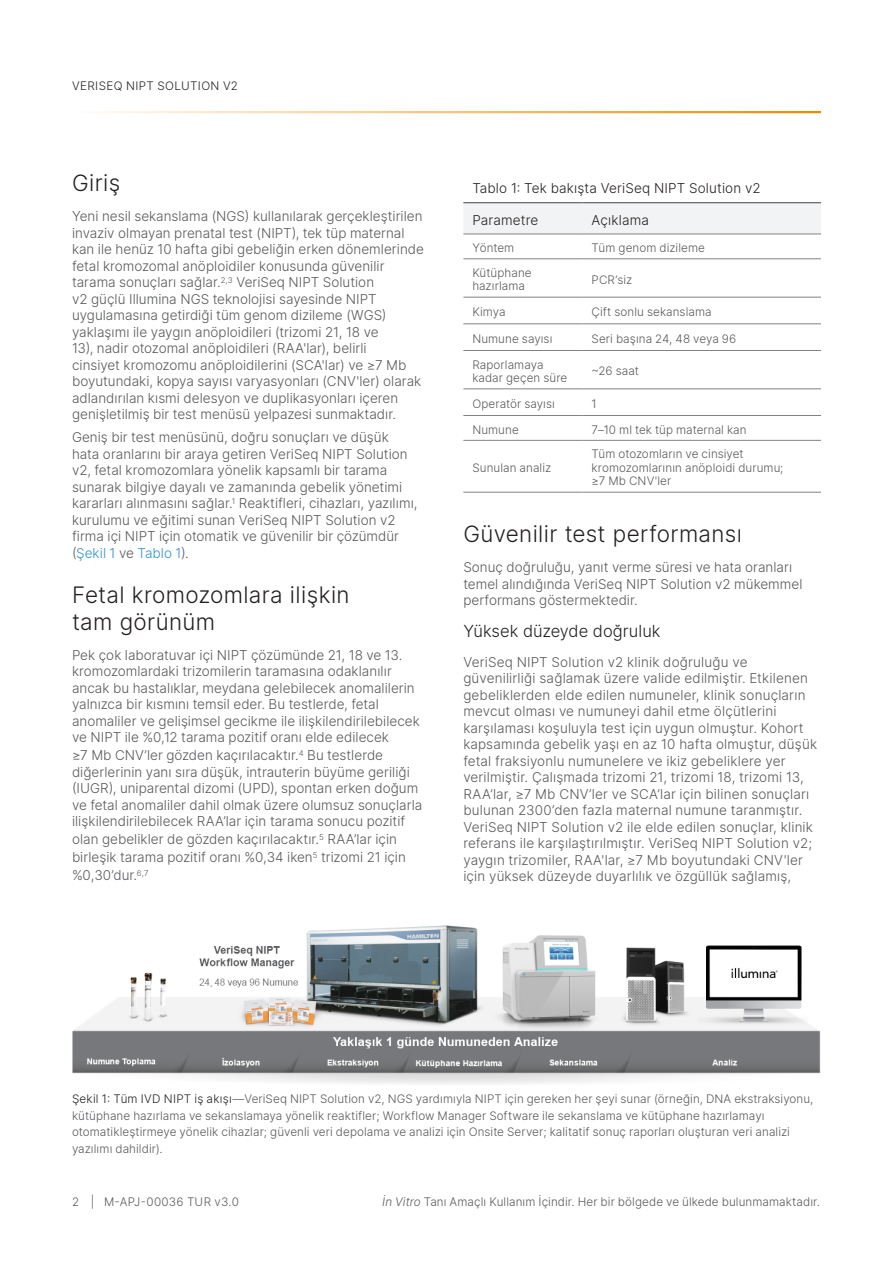
<style>
.page{position:relative;width:893px;height:1263px;background:#fff}
.page>*{position:absolute;margin:0;border:0;box-sizing:border-box;transform-origin:0 0}
.A-Head{font:300 22.5px/27px "Inter";letter-spacing:.015em;color:#231f20}
.B-Head{font:300 16.5px "Inter";color:#231f20}
.Body_Copy{font:300 13.5px/16.5px "Inter";color:#57585a}
.B-Head-2{font:300 13.5px/16.5px "Inter";letter-spacing:.01em;color:#57585a}
.Header_Row_A_Left_Align{font:300 13.5px "Inter";letter-spacing:.01em;color:#231f20}
.zz_For_Research_Only{font:300 11.7px/16.5px "Inter";letter-spacing:.01em;color:#57585a}
.Body_Row_Left_Align{font:300 11.7px/13.5px "Inter";letter-spacing:.01em;color:#57585a}
.zz_Master_Header{font:300 11.7px "Inter";letter-spacing:.035em;color:#231f20}
.s1{color:#3191cf}
.s2{color:#231f20}
.s3{font-style:italic}
</style>
<div class="page">
<hr style="left:72px;top:111px;width:749px;height:2px;background:#ed8b00">
<div style="left:463px;top:203px;width:358px;height:31px;background:#f2f3f4"></div>
<hr style="left:463px;top:258px;width:120px;height:1px;background:#808285">
<hr style="left:583px;top:258px;width:238px;height:1px;background:#808285">
<hr style="left:463px;top:297px;width:120px;height:1px;background:#808285">
<hr style="left:583px;top:297px;width:238px;height:1px;background:#808285">
<hr style="left:463px;top:323px;width:120px;height:1px;background:#808285">
<hr style="left:583px;top:323px;width:238px;height:1px;background:#808285">
<hr style="left:463px;top:350px;width:120px;height:1px;background:#808285">
<hr style="left:583px;top:350px;width:238px;height:1px;background:#808285">
<hr style="left:463px;top:388px;width:120px;height:1px;background:#808285">
<hr style="left:583px;top:388px;width:238px;height:1px;background:#808285">
<hr style="left:463px;top:415px;width:120px;height:1px;background:#808285">
<hr style="left:583px;top:415px;width:238px;height:1px;background:#808285">
<hr style="left:463px;top:440px;width:120px;height:1px;background:#808285">
<hr style="left:583px;top:440px;width:238px;height:1px;background:#808285">
<hr style="left:463px;top:492px;width:120px;height:1px;background:#808285">
<hr style="left:583px;top:492px;width:238px;height:1px;background:#808285">
<hr style="left:463px;top:234px;width:120px;height:1px;background:#808285">
<hr style="left:583px;top:234px;width:238px;height:1px;background:#808285">
<hr style="left:463px;top:202px;width:120px;height:1px;background:#57585a">
<hr style="left:583px;top:202px;width:238px;height:1px;background:#57585a">
<img style="left:72px;top:925px;width:749px;height:159px">
<p class="zz_Master_Header" style="left:72px;top:77px;width:167px">VERISEQ NIPT SOLUTION V2</p>
<p class="A-Head" style="left:72px;top:169px;width:50px">Giriş</p>
<p class="Body_Copy" style="left:72px;top:208px;width:353px">Yeni nesil sekanslama (NGS) kullanılarak gerçekleştirilen invaziv olmayan prenatal test (NIPT), tek tüp maternal kan ile henüz 10 hafta gibi gebeliğin erken dönemlerinde fetal kromozomal anöploidiler konusunda güvenilir tarama sonuçları sağlar.<sup>2,3</sup> VeriSeq NIPT Solution<br>v2 güçlü Illumina NGS teknolojisi sayesinde NIPT uygulamasına getirdiği tüm genom dizileme (WGS) yaklaşımı ile yaygın anöploidileri (trizomi 21, 18 ve<br>13), nadir otozomal anöploidileri (RAA'lar), belirli<br>cinsiyet kromozomu anöploidilerini (SCA'lar) ve ≥7 Mb boyutundaki, kopya sayısı varyasyonları (CNV'ler) olarak adlandırılan kısmi delesyon ve duplikasyonları içeren genişletilmiş bir test menüsü yelpazesi sunmaktadır.</p>
<p class="Body_Copy" style="left:72px;top:429px;width:347px">Geniş bir test menüsünü, doğru sonuçları ve düşük hata oranlarını bir araya getiren VeriSeq NIPT Solution v2, fetal kromozomlara yönelik kapsamlı bir tarama sunarak bilgiye dayalı ve zamanında gebelik yönetimi kararları alınmasını sağlar.<sup>1</sup> Reaktifleri, cihazları, yazılımı, kurulumu ve eğitimi sunan VeriSeq NIPT Solution v2 firma içi NIPT için otomatik ve güvenilir bir çözümdür (<span class="s1">Şekil 1</span> ve <span class="s1">Tablo 1</span>).</p>
<p class="A-Head" style="left:72px;top:581px;width:279px">Fetal kromozomlara ilişkin tam görünüm</p>
<p class="Body_Copy" style="left:72px;top:647px;width:349px">Pek çok laboratuvar içi NIPT çözümünde 21, 18 ve 13. kromozomlardaki trizomilerin taramasına odaklanılır ancak bu hastalıklar, meydana gelebilecek anomalilerin yalnızca bir kısmını temsil eder. Bu testlerde, fetal anomaliler ve gelişimsel gecikme ile ilişkilendirilebilecek ve NIPT ile %0,12 tarama pozitif oranı elde edilecek</p>
<p class="Body_Copy" style="left:72px;top:747px;width:352px">≥7 Mb CNV’ler gözden kaçırılacaktır.<sup>4</sup> Bu testlerde diğerlerinin yanı sıra düşük, intrauterin büyüme geriliği (IUGR), uniparental dizomi (UPD), spontan erken doğum ve fetal anomaliler dahil olmak üzere olumsuz sonuçlarla ilişkilendirilebilecek RAA’lar için tarama sonucu pozitif</p>
<p class="Body_Copy" style="left:72px;top:830px;width:335px;line-height:18px">olan gebelikler de gözden kaçırılacaktır.<sup>5</sup> RAA’lar için birleşik tarama pozitif oranı %0,34 iken<sup>5</sup> trizomi 21 için %0,30’dur.<sup>6,7</sup></p>
<p class="Header_Row_A_Left_Align" style="left:472px;top:178px;width:290px">Tablo 1: Tek bakışta VeriSeq NIPT Solution v2</p>
<p class="Header_Row_A_Left_Align" style="left:472px;top:210px;width:67px">Parametre</p>
<p class="Header_Row_A_Left_Align" style="left:592px;top:210px;width:59px">Açıklama</p>
<p class="Body_Row_Left_Align" style="left:472px;top:241px;width:43px">Yöntem</p>
<p class="Body_Row_Left_Align" style="left:592px;top:241px;width:115px">Tüm genom dizileme</p>
<p class="Body_Row_Left_Align" style="left:472px;top:266px;width:61px">Kütüphane hazırlama</p>
<p class="Body_Row_Left_Align" style="left:592px;top:272px;width:42px">PCR’siz</p>
<p class="Body_Row_Left_Align" style="left:472px;top:305px;width:35px">Kimya</p>
<p class="Body_Row_Left_Align" style="left:592px;top:305px;width:122px">Çift sonlu sekanslama</p>
<p class="Body_Row_Left_Align" style="left:472px;top:332px;width:82px">Numune sayısı</p>
<p class="Body_Row_Left_Align" style="left:592px;top:332px;width:146px">Seri başına 24, 48 veya 96</p>
<p class="Body_Row_Left_Align" style="left:472px;top:357px;width:96px">Raporlamaya kadar geçen süre</p>
<p class="Body_Row_Left_Align" style="left:592px;top:364px;width:49px">~26 saat</p>
<p class="Body_Row_Left_Align" style="left:472px;top:397px;width:84px">Operatör sayısı</p>
<p class="Body_Row_Left_Align" style="left:592px;top:397px;width:7px">1</p>
<p class="Body_Row_Left_Align" style="left:472px;top:422px;width:48px">Numune</p>
<p class="Body_Row_Left_Align" style="left:592px;top:422px;width:156px">7–10 ml tek tüp maternal kan</p>
<p class="Body_Row_Left_Align" style="left:472px;top:461px;width:80px">Sunulan analiz</p>
<p class="Body_Row_Left_Align" style="left:592px;top:447px;width:193px">Tüm otozomların ve cinsiyet kromozomlarının anöploidi durumu; ≥7 Mb CNV'ler</p>
<p class="A-Head" style="left:463px;top:520px;width:280px">Güvenilir test performansı</p>
<p class="Body_Copy" style="left:463px;top:559px;width:341px">Sonuç doğruluğu, yanıt verme süresi ve hata oranları temel alındığında VeriSeq NIPT Solution v2 mükemmel performans göstermektedir.</p>
<p class="B-Head" style="left:463px;top:619px;width:199px">Yüksek düzeyde doğruluk</p>
<p class="B-Head-2" style="left:463px;top:653px;width:355px">VeriSeq NIPT Solution v2 klinik doğruluğu ve güvenilirliği sağlamak üzere valide edilmiştir. Etkilenen gebeliklerden elde edilen numuneler, klinik sonuçların mevcut olması ve numuneyi dahil etme ölçütlerini karşılaması koşuluyla test için uygun olmuştur. Kohort kapsamında gebelik yaşı en az 10 hafta olmuştur, düşük fetal fraksiyonlu numunelere ve ikiz gebeliklere yer verilmiştir. Çalışmada trizomi 21, trizomi 18, trizomi 13, RAA’lar, ≥7 Mb CNV’ler ve SCA’lar için bilinen sonuçları bulunan 2300’den fazla maternal numune taranmıştır.<br>VeriSeq NIPT Solution v2 ile elde edilen sonuçlar, klinik referans ile karşılaştırılmıştır. VeriSeq NIPT Solution v2; yaygın trizomiler, RAA'lar, ≥7 Mb boyutundaki CNV'ler için yüksek düzeyde duyarlılık ve özgüllük sağlamış,</p>
<p class="zz_For_Research_Only" style="left:72px;top:1091px;width:743px"><span class="s2">Şekil 1: Tüm IVD NIPT iş akışı</span>—VeriSeq NIPT Solution v2, NGS yardımıyla NIPT için gereken her şeyi sunar (örneğin, DNA ekstraksiyonu, kütüphane hazırlama ve sekanslamaya yönelik reaktifler; Workflow Manager Software ile sekanslama ve kütüphane hazırlamayı otomatikleştirmeye yönelik cihazlar; güvenli veri depolama ve analizi için Onsite Server; kalitatif sonuç raporları oluşturan veri analizi yazılımı dahildir).</p>
<p class="zz_For_Research_Only" style="left:382px;top:1193px;width:439px"><span class="s3">İn Vitro</span> Tanı Amaçlı Kullanım İçindir. Her bir bölgede ve ülkede bulunmamaktadır.</p>
<p class="zz_For_Research_Only" style="left:72px;top:1193px;width:168px">2 | M-APJ-00036 TUR v3.0</p>
</div>
